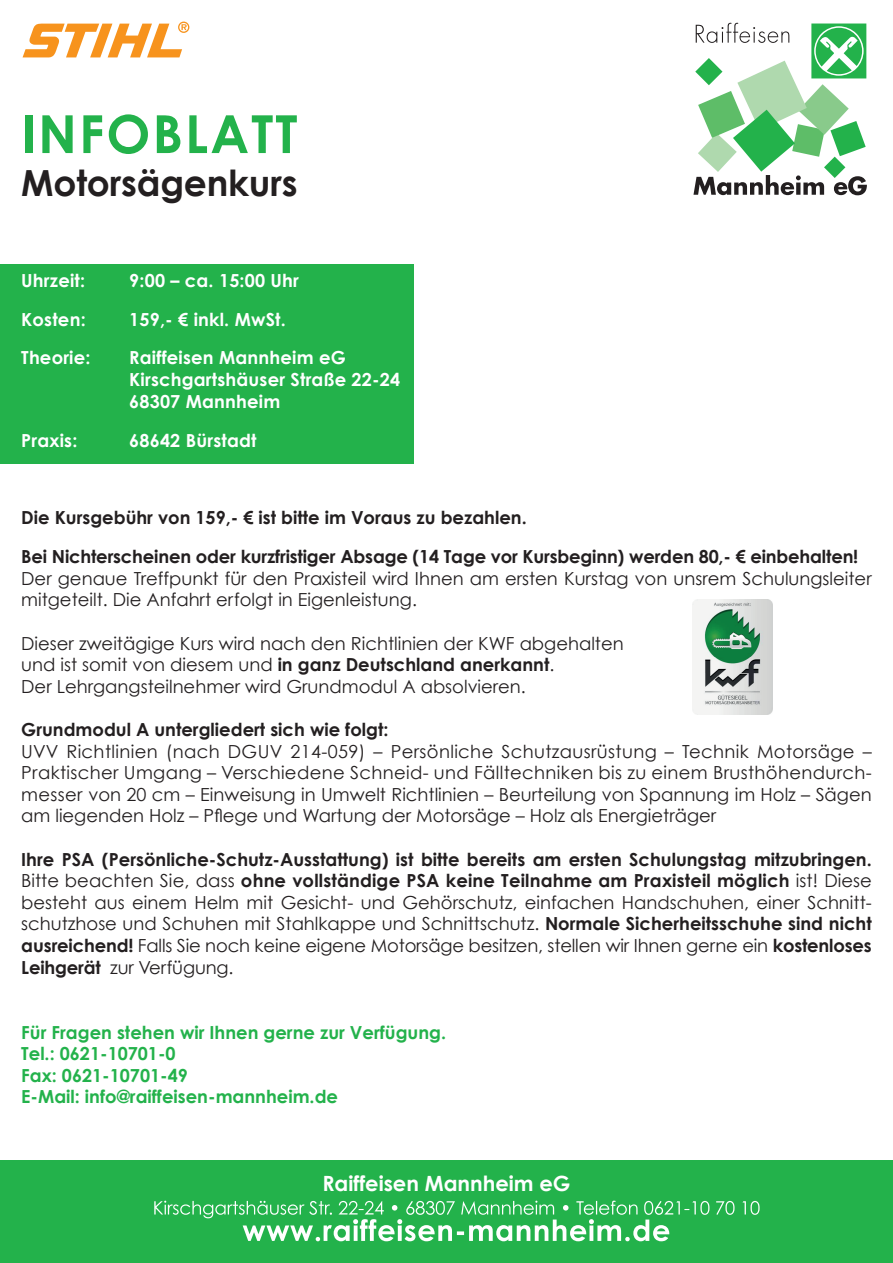
<style>
.page{position:relative;width:893px;height:1263px;background:#fff}
.page>*{position:absolute;margin:0;border:0;box-sizing:border-box;transform-origin:0 0}
.t1{font:700 52.5px "Century Gothic";letter-spacing:.04em;color:#23b24b}
.t2{font:700 36px "Century Gothic";letter-spacing:-.005em;color:#231f20}
.t3{font:700 21px "Century Gothic";color:#fff}
.t4{font:18px/21.6px "Century Gothic";color:#231f20}
.t5{font:700 18px/38.8px "Century Gothic";letter-spacing:-.01em;color:#231f20}
.t6{font:700 18px/21.6px "Century Gothic";letter-spacing:.01em;color:#fff}
.t7{font:700 18px/21.6px "Century Gothic";color:#23b24b}
.s1{font-weight:700}
</style>
<div class="page">
<div style="left:0;top:264px;width:414px;height:199px;background:#23b24b"></div>
<svg style="left:693px;top:23px;width:174px;height:172px"></svg>
<div style="left:0;top:1161px;width:893px;height:102px;background:#23b24b"></div>
<svg style="left:154px;top:1201px;width:606px;height:40px"></svg>
<svg style="left:23px;top:22px;width:166px;height:36px"></svg>
<img style="left:692px;top:600px;width:80px;height:115px">
<h1 class="t1" style="left:21px;top:101px;width:278px">INFOBLATT</h1>
<h2 class="t2" style="left:21px;top:161px;width:278px">Motorsägenkurs</h2>
<p class="t6" style="left:21px;top:269px;width:65px">Uhrzeit:</p>
<p class="t6" style="left:129px;top:269px;width:171px">9:00 – ca. 15:00 Uhr</p>
<p class="t6" style="left:21px;top:308px;width:66px">Kosten:</p>
<p class="t6" style="left:129px;top:308px;width:158px">159,- € inkl. MwSt.</p>
<p class="t6" style="left:21px;top:347px;width:71px">Theorie:</p>
<p class="t6" style="left:129px;top:347px;width:272px">Raiffeisen Mannheim eG<br>Kirschgartshäuser Straße 22-24<br>68307 Mannheim</p>
<p class="t6" style="left:21px;top:429px;width:58px">Praxis:</p>
<p class="t6" style="left:129px;top:429px;width:129px">68642 Bürstadt</p>
<p class="t5" style="left:21px;top:498px;width:839px">Die Kursgebühr von 159,- € ist bitte im Voraus zu bezahlen.<br>Bei Nichterscheinen oder kurzfristiger Absage (14 Tage vor Kursbeginn) werden 80,- € einbehalten!</p>
<p class="t4" style="left:21px;top:567px;width:852px">Der genaue Treffpunkt für den Praxisteil wird Ihnen am ersten Kurstag von unsrem Schulungsleiter mitgeteilt. Die Anfahrt erfolgt in Eigenleistung.</p>
<p class="t4" style="left:21px;top:632px;width:604px">Dieser zweitägige Kurs wird nach den Richtlinien der KWF abgehalten und ist somit von diesem und <span class="s1">in ganz Deutschland anerkannt</span>.<br>Der Lehrgangsteilnehmer wird Grundmodul A absolvieren.</p>
<p class="t5" style="left:21px;top:710px;width:369px">Grundmodul A untergliedert sich wie folgt:</p>
<p class="t4" style="left:21px;top:740px;width:852px;text-align:justify">UVV Richtlinien (nach DGUV 214-059) – Persönliche Schutzausrüstung – Technik Motorsäge – Praktischer Umgang – Verschiedene Schneid- und Fälltechniken bis zu einem Brusthöhendurch&shy;messer von 20 cm – Einweisung in Umwelt Richtlinien – Beurteilung von Spannung im Holz – Sägen am liegenden Holz – Pflege und Wartung der Motorsäge – Holz als Energieträger</p>
<p class="t4" style="left:21px;top:848px;width:852px;text-align:justify"><span class="s1">Ihre PSA (Persönliche-Schutz-Ausstattung) ist bitte bereits am ersten Schulungstag mitzubringen.<br></span>Bitte beachten Sie, dass <span class="s1">ohne vollständige PSA keine Teilnahme am Praxisteil möglich</span> ist! Diese besteht aus einem Helm mit Gesicht- und Gehörschutz, einfachen Handschuhen, einer Schnitt&shy;schutzhose und Schuhen mit Stahlkappe und Schnittschutz. <span class="s1">Normale Sicherheitsschuhe sind nicht ausreichend!</span> Falls Sie noch keine eigene Motorsäge besitzen, stellen wir Ihnen gerne ein <span class="s1">kostenloses Leihgerät</span> zur Verfügung.</p>
<p class="t7" style="left:21px;top:1021px;width:426px">Für Fragen stehen wir Ihnen gerne zur Verfügung.<br>Tel.: 0621-10701-0<br>Fax: 0621-10701-49<br>E-Mail: info@raiffeisen-mannheim.de</p>
<p class="t3" style="left:322px;top:1170px;width:250px">Raiffeisen Mannheim eG</p>
</div>
